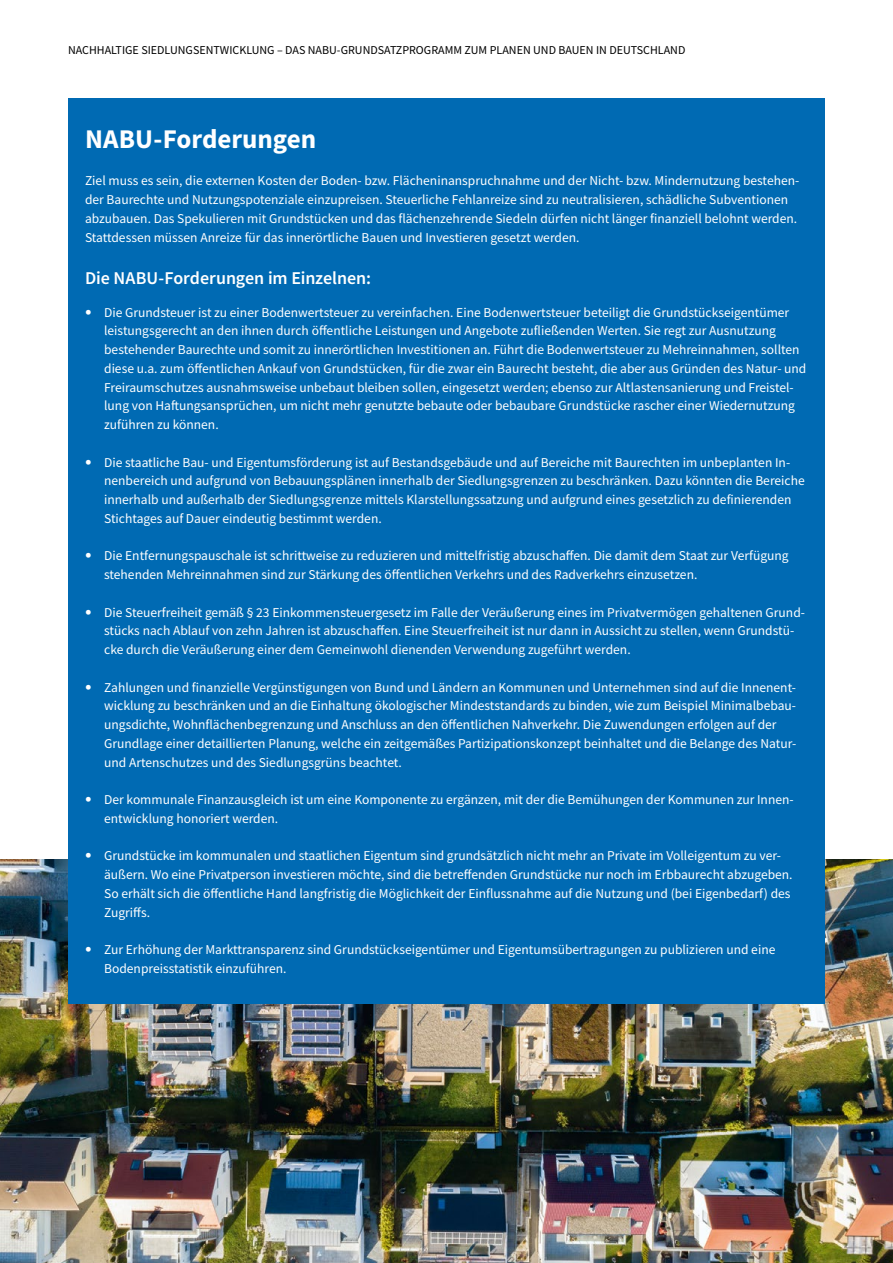
<style>
.page{position:relative;width:893px;height:1263px;background:#fff}
.page>*{position:absolute;margin:0;border:0;box-sizing:border-box;transform-origin:0 0}
.t1{font:700 27px "Source Sans Pro";letter-spacing:-.005em;color:#fff}
.t2{font:600 18px "Source Sans Pro";letter-spacing:-.005em;color:#fff}
.t3{font:13.5px/18.8px "Source Sans Pro";color:#fff}
.t4{font:12px "Source Sans Pro";color:#000}
.s1{font-family:"Swift Com"}
</style>
<div class="page">
<img style="left:0;top:860px;width:893px;height:403px">
<div style="left:68px;top:98px;width:757px;height:905px;background:#006ab3"></div>
<p class="t4" style="left:68px;top:42px;width:619px">Nachhaltige Siedlungsentwicklung – Das NABU-Grun dsatzprogramm zum Plan en un d Bauen in Deutschlan d</p>
<h1 class="t1" style="left:85px;top:121px;width:233px">NABU-Forderungen</h1>
<p class="t3" style="left:85px;top:171px;width:716px">Ziel muss es sein, die externen Kosten der Boden- bzw. Flächeninanspruchnahme und der Nicht- bzw. Mindernutzung bestehen&shy;der Baurechte und Nutzungspotenziale einzupreisen. Steuerliche Fehlanreize sind zu neutralisieren, schädliche Subventionen abzubauen. Das Spekulieren mit Grundstücken und das flächenzehrende Siedeln dürfen nicht länger finanziell belohnt werden.<br>Stattdessen müssen Anreize für das innerörtliche Bauen und Investieren gesetzt werden.</p>
<h2 class="t2" style="left:85px;top:267px;width:288px">Die NABU-Forderungen im Einzelnen:</h2>
<p class="t3" style="left:104px;top:303px;width:704px;text-indent:-19px"><span class="s1">•</span> Die Grundsteuer ist zu einer Bodenwertsteuer zu vereinfachen. Eine Bodenwertsteuer beteiligt die Grundstückseigentümer leistungsgerecht an den ihnen durch öffentliche Leistungen und Angebote zufließenden Werten. Sie regt zur Ausnutzung bestehender Baurechte und somit zu innerörtlichen Investitionen an. Führt die Bodenwertsteuer zu Mehreinnahmen, sollten diese u.a. zum öffentlichen Ankauf von Grundstücken, für die zwar ein Baurecht besteht, die aber aus Gründen des Natur- und Freiraumschutzes ausnahmsweise unbebaut bleiben sollen, eingesetzt werden; ebenso zur Altlastensanierung und Freistel&shy;lung von Haftungsansprüchen, um nicht mehr genutzte bebaute oder bebaubare Grundstücke rascher einer Wiedernutzung zuführen zu können.</p>
<p class="t3" style="left:104px;top:453px;width:702px;text-indent:-19px"><span class="s1">•</span> Die staatliche Bau- und Eigentumsförderung ist auf Bestandsgebäude und auf Bereiche mit Baurechten im unbeplanten In&shy;nenbereich und aufgrund von Bebauungsplänen innerhalb der Siedlungsgrenzen zu beschränken. Dazu könnten die Bereiche innerhalb und außerhalb der Siedlungsgrenze mittels Klarstellungssatzung und aufgrund eines gesetzlich zu definierenden Stichtages auf Dauer eindeutig bestimmt werden.</p>
<p class="t3" style="left:104px;top:546px;width:686px;text-indent:-19px"><span class="s1">•</span> Die Entfernungspauschale ist schrittweise zu reduzieren und mittelfristig abzuschaffen. Die damit dem Staat zur Verfügung stehenden Mehreinnahmen sind zur Stärkung des öffentlichen Verkehrs und des Radverkehrs einzusetzen.</p>
<p class="t3" style="left:104px;top:603px;width:702px;text-indent:-19px"><span class="s1">•</span> Die Steuerfreiheit gemäß § 23 Einkommensteuergesetz im Falle der Veräußerung eines im Privatvermögen gehaltenen Grund&shy;stücks nach Ablauf von zehn Jahren ist abzuschaffen. Eine Steuerfreiheit ist nur dann in Aussicht zu stellen, wenn Grundstü&shy;cke durch die Veräußerung einer dem Gemeinwohl dienenden Verwendung zugeführt werden.</p>
<p class="t3" style="left:104px;top:678px;width:694px;text-indent:-19px"><span class="s1">•</span> Zahlungen und finanzielle Vergünstigungen von Bund und Ländern an Kommunen und Unternehmen sind auf die Innenent&shy;wicklung zu beschränken und an die Einhaltung ökologischer Mindeststandards zu binden, wie zum Beispiel Minimalbebau&shy;ungsdichte, Wohnflächenbegrenzung und Anschluss an den öffentlichen Nahverkehr. Die Zuwendungen erfolgen auf der Grundlage einer detaillierten Planung, welche ein zeitgemäßes Partizipationskonzept beinhaltet und die Belange des Natur&shy;und Artenschutzes und des Siedlungsgrüns beachtet.</p>
<p class="t3" style="left:104px;top:790px;width:691px;text-indent:-19px"><span class="s1">•</span> Der kommunale Finanzausgleich ist um eine Komponente zu ergänzen, mit der die Bemühungen der Kommunen zur Innen&shy;entwicklung honoriert werden.</p>
<p class="t3" style="left:104px;top:846px;width:690px;text-indent:-19px"><span class="s1">•</span> Grundstücke im kommunalen und staatlichen Eigentum sind grundsätzlich nicht mehr an Private im Volleigentum zu ver&shy;äußern. Wo eine Privatperson investieren möchte, sind die betreffenden Grundstücke nur noch im Erbbaurecht abzugeben.<br>So erhält sich die öffentliche Hand langfristig die Möglichkeit der Einflussnahme auf die Nutzung und (bei Eigenbedarf) des Zugriffs.</p>
<p class="t3" style="left:104px;top:940px;width:673px;text-indent:-19px"><span class="s1">•</span> Zur Erhöhung der Markttransparenz sind Grundstückseigentümer und Eigentumsü bertragungen zu publizieren und eine<br>Bodenpreisstatistik einzuführen.</p>
</div>
